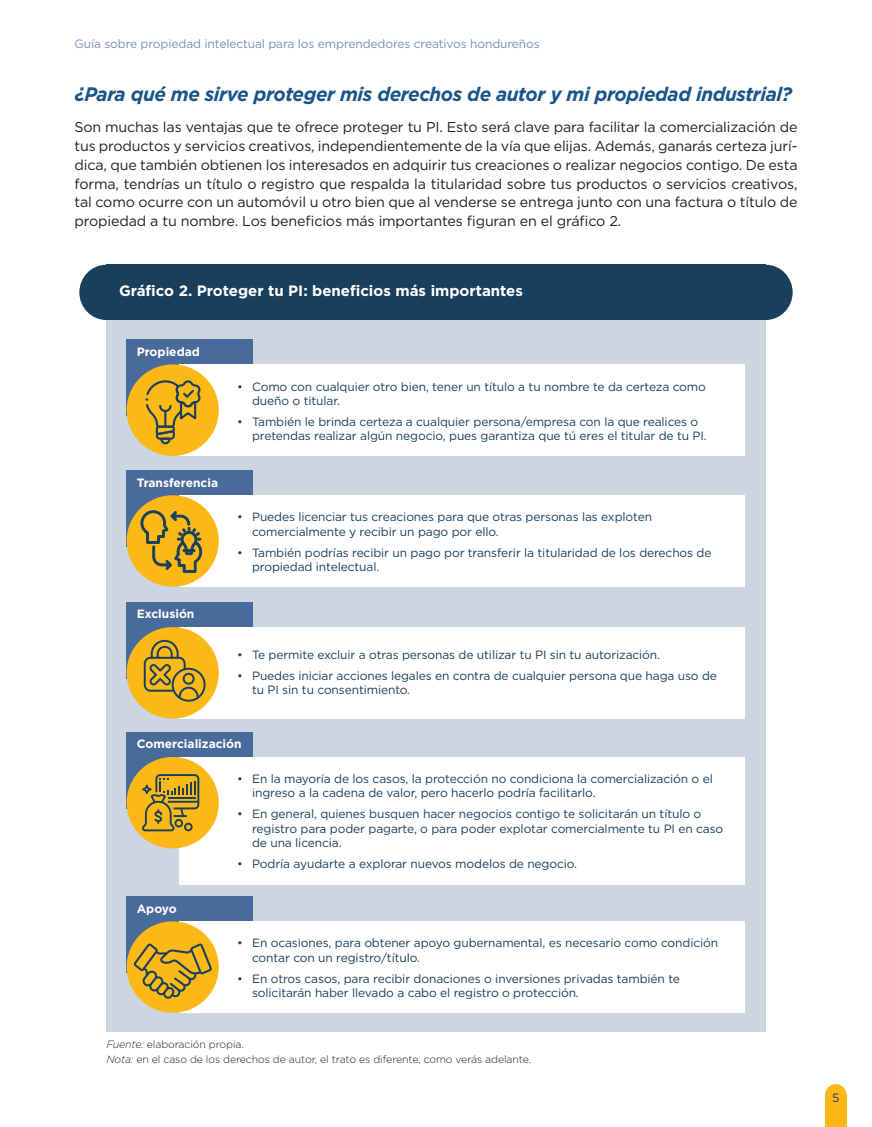
<style>
.page{position:relative;width:872px;height:1127px;background:#fff}
.page>*{position:absolute;margin:0;border:0;box-sizing:border-box;transform-origin:0 0}
.t1{font:italic 700 19.5px "Gotham";letter-spacing:-.02em;color:#1b5489}
.t2{font:700 15px "Gotham";color:#fff}
.t3{font:14.25px/18.8px "Gotham";letter-spacing:-.01em;color:#231f20;text-align:justify}
.t4{font:12px/14.4px "Gotham";letter-spacing:-.01em;color:#1a3f5d}
.t5{font:12px "Gotham";letter-spacing:-.01em;color:#798fb4}
.t6{font:700 12px "Gotham";color:#fff}
.t7{font:300 10.5px/14.7px "Gotham";letter-spacing:-.01em;color:#231f20}
.s1{font-style:italic}
</style>
<div class="page">
<div style="left:825px;top:1095px;width:21px;height:32px;background:#fcb814"></div>
<div style="left:825px;top:1084px;width:21px;height:21px;background:#fcb814;border-radius:50%"></div>
<div style="left:79px;top:265px;width:54px;height:55px;background:#1a3f5d;border-radius:50%"></div>
<div style="left:738px;top:265px;width:54px;height:55px;background:#1a3f5d;border-radius:50%"></div>
<div style="left:106px;top:265px;width:659px;height:55px;background:#1a3f5d"></div>
<div style="left:106px;top:320px;width:659px;height:711px;background:#cbd6e0"></div>
<div style="left:127px;top:339px;width:126px;height:77px;background:#496b9c"></div>
<div style="left:127px;top:470px;width:126px;height:77px;background:#496b9c"></div>
<div style="left:127px;top:602px;width:126px;height:77px;background:#496b9c"></div>
<div style="left:127px;top:732px;width:126px;height:77px;background:#496b9c"></div>
<div style="left:127px;top:896px;width:126px;height:77px;background:#496b9c"></div>
<div style="left:180px;top:364px;width:565px;height:92px;background:#fff"></div>
<div style="left:180px;top:495px;width:565px;height:92px;background:#fff"></div>
<div style="left:180px;top:627px;width:565px;height:91px;background:#fff"></div>
<div style="left:180px;top:757px;width:565px;height:127px;background:#fff"></div>
<div style="left:180px;top:921px;width:565px;height:92px;background:#fff"></div>
<div style="left:127px;top:364px;width:92px;height:92px;background:#fcb814;border-radius:50%"></div>
<div style="left:127px;top:495px;width:92px;height:92px;background:#fcb814;border-radius:50%"></div>
<div style="left:127px;top:627px;width:92px;height:91px;background:#fcb814;border-radius:50%"></div>
<div style="left:127px;top:757px;width:92px;height:91px;background:#fcb814;border-radius:50%"></div>
<div style="left:127px;top:921px;width:92px;height:92px;background:#fcb814;border-radius:50%"></div>
<svg style="left:142px;top:774px;width:57px;height:57px"></svg>
<svg style="left:133px;top:943px;width:79px;height:56px"></svg>
<svg style="left:144px;top:640px;width:62px;height:62px"></svg>
<svg style="left:140px;top:510px;width:62px;height:62px"></svg>
<svg style="left:145px;top:380px;width:56px;height:65px"></svg>
<p class="t5" style="left:74px;top:36px;width:467px">Guía sobre propiedad intelectual para los emprendedores creativos hondureños</p>
<h1 class="t1" style="left:74px;top:81px;width:719px">¿Para qué me sirve proteger mis derechos de autor y mi propiedad industrial?</h1>
<p class="t3" style="left:74px;top:118px;width:724px">Son muchas las ventajas que te ofrece proteger tu PI. Esto será clave para facilitar la comercialización de tus productos y servicios creativos, independientemente de la vía que elijas. Además, ganarás certeza jurí&shy;dica, que también obtienen los interesados en adquirir tus creaciones o realizar negocios contigo. De esta forma, tendrías un título o registro que respalda la titularidad sobre tus productos o servicios creativos, tal como ocurre con un automóvil u otro bien que al venderse se entrega junto con una factura o título de propiedad a tu nombre. Los beneficios más importantes figuran en el gráfico 2.</p>
<p class="t2" style="left:119px;top:281px;width:405px">Gráfico 2. Proteger tu PI: beneficios más importantes</p>
<p class="t6" style="left:137px;top:344px;width:65px">Propiedad</p>
<p class="t6" style="left:137px;top:474px;width:83px">Transferencia</p>
<p class="t6" style="left:137px;top:606px;width:59px">Exclusión</p>
<p class="t4" style="left:252px;top:379px;width:455px;text-indent:-15px">• Como con cualquier otro bien, tener un título a tu nombre te da certeza como dueño o titular.</p>
<p class="t4" style="left:252px;top:414px;width:456px;text-indent:-15px">• También le brinda certeza a cualquier persona/empresa con la que realices o pretendas realizar algún negocio, pues garantiza que tú eres el titular de tu PI.</p>
<p class="t4" style="left:252px;top:510px;width:401px;text-indent:-15px">• Puedes licenciar tus creaciones para que otras personas las exploten comercialmente y recibir un pago por ello.</p>
<p class="t4" style="left:252px;top:545px;width:461px;text-indent:-15px">• También podrías recibir un pago por transferir la titularidad de los derechos de propiedad intelectual.</p>
<p class="t4" style="left:237px;top:647px;width:424px">• Te permite excluir a otras personas de utilizar tu PI sin tu autorización.</p>
<p class="t4" style="left:252px;top:668px;width:466px;text-indent:-15px">• Puedes iniciar acciones legales en contra de cualquier persona que haga uso de tu PI sin tu consentimiento.</p>
<p class="t6" style="left:137px;top:736px;width:106px">Comercialización</p>
<p class="t6" style="left:137px;top:900px;width:41px">Apoyo</p>
<p class="t4" style="left:252px;top:771px;width:462px;text-indent:-15px">• En la mayoría de los casos, la protección no condiciona la comercialización o el ingreso a la cadena de valor, pero hacerlo podría facilitarlo.</p>
<p class="t4" style="left:252px;top:806px;width:473px;text-indent:-15px">• En general, quienes busquen hacer negocios contigo te solicitarán un título o registro para poder pagarte, o para poder explotar comercialmente tu PI en caso de una licencia.</p>
<p class="t4" style="left:237px;top:856px;width:341px">• Podría ayudarte a explorar nuevos modelos de negocio.</p>
<p class="t4" style="left:252px;top:936px;width:467px;text-indent:-15px">• En ocasiones, para obtener apoyo gubernamental, es necesario como condición contar con un registro/título.</p>
<p class="t4" style="left:252px;top:971px;width:429px;text-indent:-15px">• En otros casos, para recibir donaciones o inversiones privadas también te solicitarán haber llevado a cabo el registro o protección.</p>
<p class="t7" style="left:106px;top:1037px;width:426px"><span class="s1">Fuente:</span> elaboración propia.<br><span class="s1">Nota:</span> en el caso de los derechos de autor, el trato es diferente, como verás adelante.</p>
<p class="t4" style="left:832px;top:1090px;width:9px">5</p>
</div>
